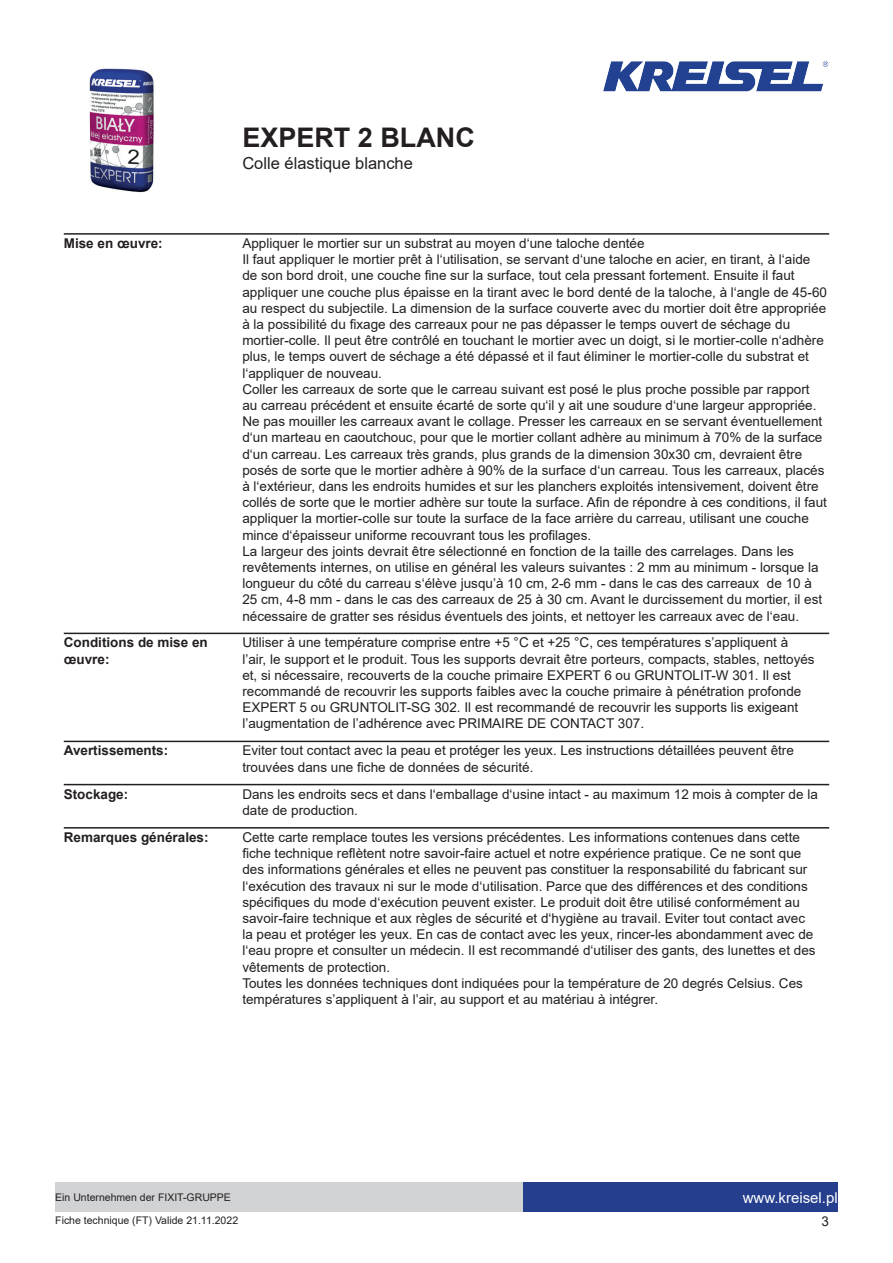
<style>
.page{position:relative;width:893px;height:1263px;background:#fff}
.page>*{position:absolute;margin:0;border:0;box-sizing:border-box;transform-origin:0 0}
.t1{font:700 27px "Arial";color:#231f20}
.t2{font:16.5px "Arial";color:#231f20}
.t3{font:15px "Arial";color:#fff}
.t4{font:13.5px/16.2px "Arial";color:#231f20}
.t5{font:700 13.5px/16.2px "Arial";color:#231f20}
.t6{font:10.5px "Arial";color:#231f20}
</style>
<div class="page">
<img style="left:89px;top:68px;width:65px;height:125px">
<img style="left:603px;top:61px;width:226px;height:31px">
<div style="left:523px;top:1182px;width:315px;height:30px;background:#253f8e"></div>
<div style="left:55px;top:1182px;width:468px;height:30px;background:#d1d2d4"></div>
<hr style="left:64px;top:233px;width:765px;height:2px;background:#231f20">
<hr style="left:64px;top:633px;width:765px;height:1px;background:#231f20">
<hr style="left:64px;top:741px;width:765px;height:1px;background:#231f20">
<hr style="left:64px;top:784px;width:765px;height:1px;background:#231f20">
<hr style="left:64px;top:827px;width:765px;height:1px;background:#231f20">
<h1 class="t1" style="left:242px;top:119px;width:234px">EXPERT 2 BLANC</h1>
<p class="t2" style="left:242px;top:152px;width:172px">Colle élastique blanche</p>
<p class="t5" style="left:64px;top:235px;width:101px">Mise en œuvre:</p>
<p class="t4" style="left:242px;top:235px;width:586px">Appliquer le mortier sur un substrat au moyen d‘une taloche dentée<br>Il faut appliquer le mortier prêt à l‘utilisation, se servant d‘une taloche en acier, en tirant, à l‘aide de son bord droit, une couche fine sur la surface, tout cela pressant fortement. Ensuite il faut appliquer une couche plus épaisse en la tirant avec le bord denté de la taloche, à l‘angle de 45-60 au respect du subjectile. La dimension de la surface couverte avec du mortier doit être appropriée à la possibilité du fixage des carreaux pour ne pas dépasser le temps ouvert de séchage du mortier-colle. Il peut être contrôlé en touchant le mortier avec un doigt, si le mortier-colle n‘adhère plus, le temps ouvert de séchage a été dépassé et il faut éliminer le mortier-colle du substrat et l‘appliquer de nouveau.<br>Coller les carreaux de sorte que le carreau suivant est posé le plus proche possible par rapport au carreau précédent et ensuite écarté de sorte qu‘il y ait une soudure d‘une largeur appropriée.<br>Ne pas mouiller les carreaux avant le collage. Presser les carreaux en se servant éventuellement d‘un marteau en caoutchouc, pour que le mortier collant adhère au minimum à 70% de la surface d‘un carreau. Les carreaux très grands, plus grands de la dimension 30x30 cm, devraient être posés de sorte que le mortier adhère à 90% de la surface d‘un carreau. Tous les carreaux, placés à l‘extérieur, dans les endroits humides et sur les planchers exploités intensivement, doivent être collés de sorte que le mortier adhère sur toute la surface. Afin de répondre à ces conditions, il faut appliquer la mortier-colle sur toute la surface de la face arrière du carreau, utilisant une couche mince d‘épaisseur uniforme recouvrant tous les profilages.<br>La largeur des joints devrait être sélectionné en fonction de la taille des carrelages. Dans les revêtements internes, on utilise en général les valeurs suivantes : 2 mm au minimum - lorsque la longueur du côté du carreau s‘élève jusqu’à 10 cm, 2-6 mm - dans le cas des carreaux de 10 à 25 cm, 4-8 mm - dans le cas des carreaux de 25 à 30 cm. Avant le durcissement du mortier, il est nécessaire de gratter ses résidus éventuels des joints, et nettoyer les carreaux avec de l‘eau.</p>
<p class="t5" style="left:64px;top:635px;width:146px">Conditions de mise en œuvre:</p>
<p class="t4" style="left:242px;top:634px;width:574px">Utiliser à une température comprise entre +5 °C et +25 °C, ces températures s’appliquent à l’air, le support et le produit. Tous les supports devrait être porteurs, compacts, stables, nettoyés et, si nécessaire, recouverts de la couche primaire EXPERT 6 ou GRUNTOLIT-W 301. Il est recommandé de recouvrir les supports faibles avec la couche primaire à pénétration profonde EXPERT 5 ou GRUNTOLIT-SG 302. Il est recommandé de recouvrir les supports lis exigeant l’augmentation de l’adhérence avec PRIMAIRE DE CONTACT 307.</p>
<p class="t5" style="left:64px;top:743px;width:106px">Avertissements:</p>
<p class="t4" style="left:242px;top:742px;width:553px">Eviter tout contact avec la peau et protéger les yeux. Les instructions détaillées peuvent être trouvées dans une fiche de données de sécurité.</p>
<p class="t5" style="left:64px;top:786px;width:66px">Stockage:</p>
<p class="t4" style="left:242px;top:786px;width:577px">Dans les endroits secs et dans l‘emballage d‘usine intact - au maximum 12 mois à compter de la date de production.</p>
<p class="t5" style="left:64px;top:829px;width:146px">Remarques générales:</p>
<p class="t4" style="left:242px;top:829px;width:575px">Cette carte remplace toutes les versions précédentes. Les informations contenues dans cette fiche technique reflètent notre savoir-faire actuel et notre expérience pratique. Ce ne sont que des informations générales et elles ne peuvent pas constituer la responsabilité du fabricant sur l‘exécution des travaux ni sur le mode d‘utilisation. Parce que des différences et des conditions spécifiques du mode d‘exécution peuvent exister. Le produit doit être utilisé conformément au savoir-faire technique et aux règles de sécurité et d‘hygiène au travail. Eviter tout contact avec la peau et protéger les yeux. En cas de contact avec les yeux, rincer-les abondamment avec de l‘eau propre et consulter un médecin. Il est recommandé d‘utiliser des gants, des lunettes et des vêtements de protection.<br>Toutes les données techniques dont indiquées pour la température de 20 degrés Celsius. Ces températures s’appliquent à l’air, au support et au matériau à intégrer.</p>
<p class="t6" style="left:55px;top:1190px;width:177px">Ein Unternehmen der FIXIT-GRUPPE</p>
<p class="t3" style="left:743px;top:1187px;width:97px">www.kreisel.pl</p>
<p class="t6" style="left:55px;top:1213px;width:184px">Fiche technique (FT) Valide 21.11.2022</p>
<p class="t4" style="left:821px;top:1213px;width:9px">3</p>
</div>
